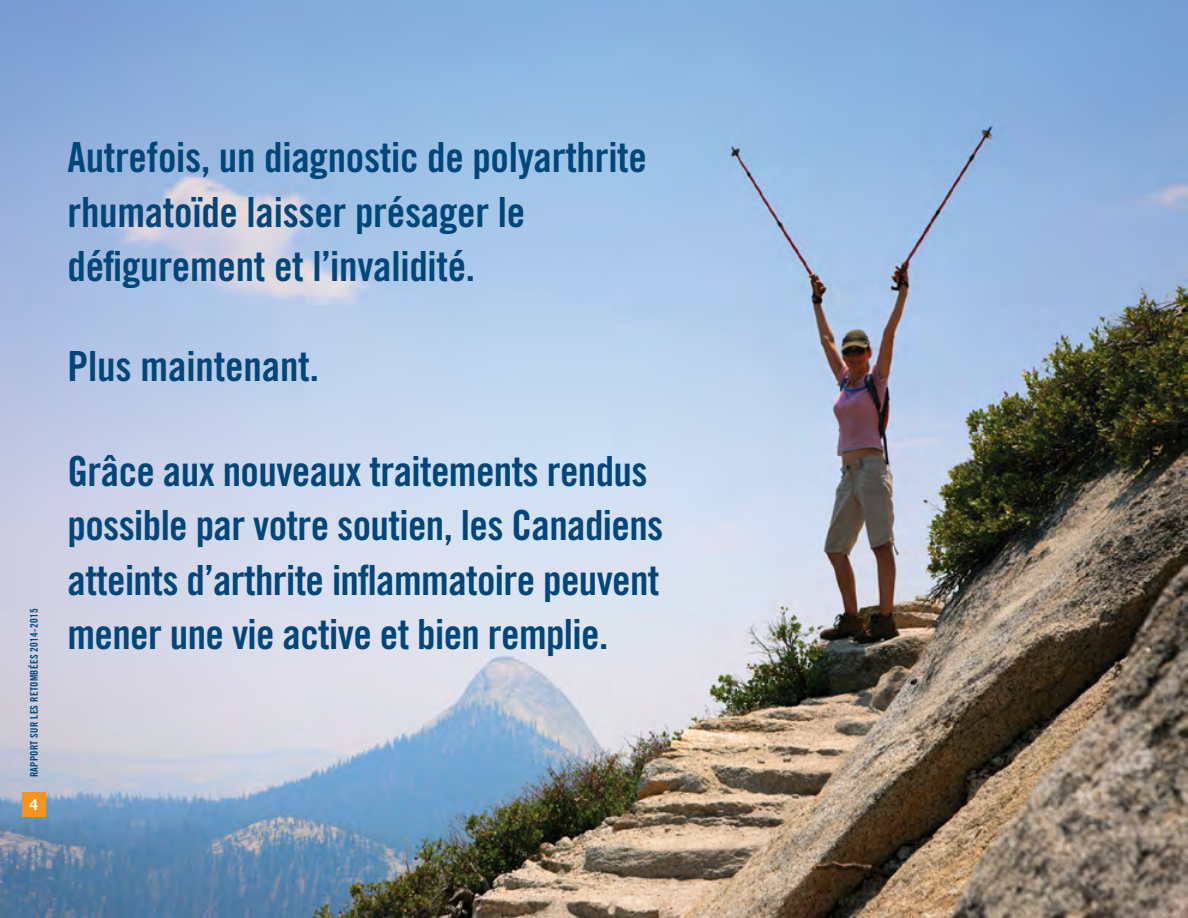
<style>
.page{position:relative;width:1188px;height:918px;background:#fff}
.page>*{position:absolute;margin:0;border:0;box-sizing:border-box;transform-origin:0 0}
.t1{font:41.55px/54.4px "Trade Gothic Bold Cond Twenty";letter-spacing:-.015em;color:#004678}
.t2{font:700 15px "Trade Gothic";color:#fff}
.t3{font:10.5px "Trade Gothic LT Std Bd Cn 20";letter-spacing:.03em;color:#004678}
</style>
<div class="page">
<img style="left:0;top:0;width:1188px;height:918px">
<div style="left:22px;top:792px;width:24px;height:24px;background:#f7941e"></div>
<p class="t3" style="left:28px;top:777px;width:171px;rotate:-90deg">RAPPORT SUR LES RETOMBÉES 2014-2015</p>
<p class="t2" style="left:30px;top:796px;width:10px">4</p>
<p class="t1" style="left:68px;top:130px;width:581px">Autrefois, un diagnostic de polyarthrite rhumatoïde laisser présager le défigurement et l’invalidité.</p>
<p class="t1" style="left:68px;top:339px;width:253px">Plus maintenant.</p>
<p class="t1" style="left:68px;top:444px;width:597px">Grâce aux nouveaux traitements rendus possible par votre soutien, les Canadiens atteints d’arthrite inflammatoire peuvent mener une vie active et bien remplie.</p>
</div>
